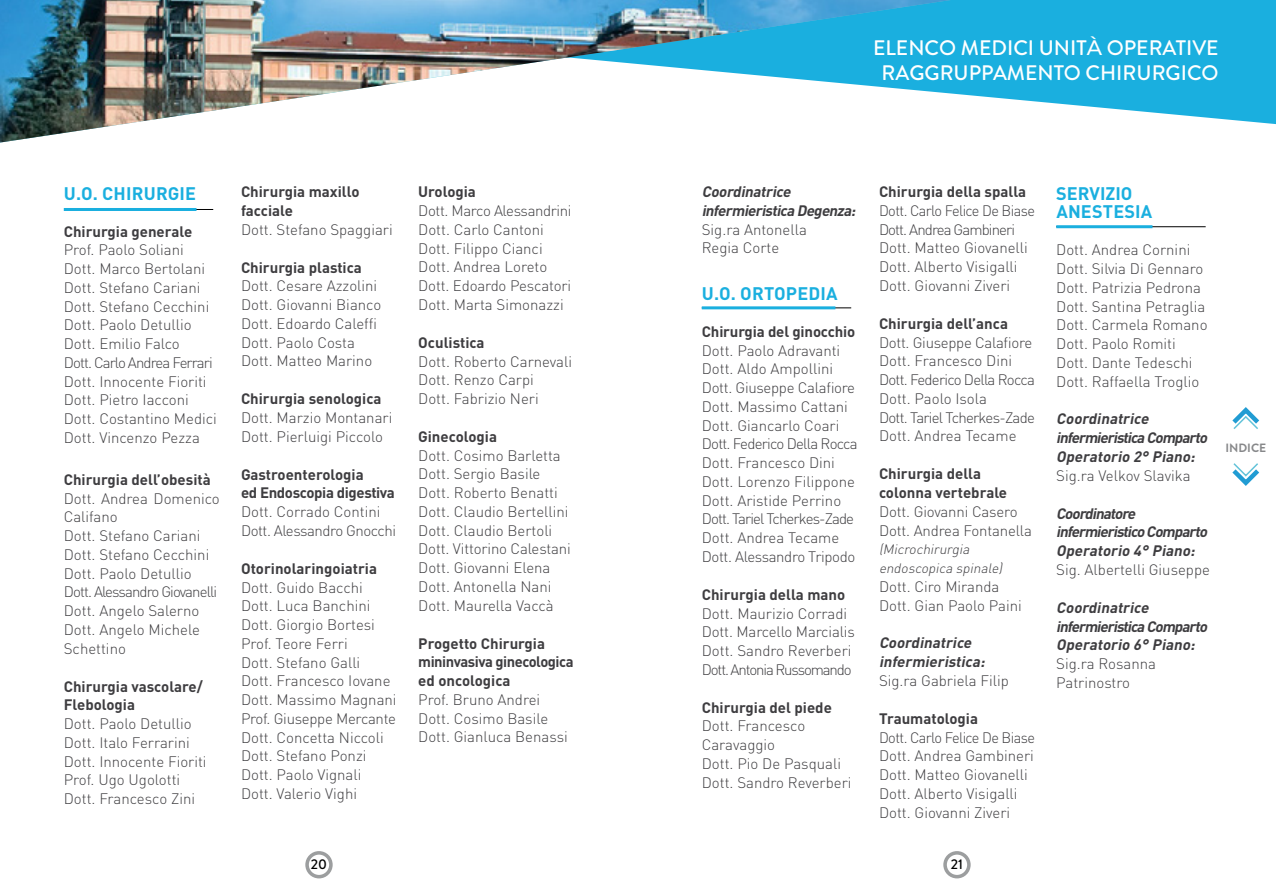
<style>
.page{position:relative;width:1276px;height:893px;background:#fff}
.page>*{position:absolute;margin:0;border:0;box-sizing:border-box;transform-origin:0 0}
.t1{font:500 21px/25.2px "Hv D Trial Brandon Grotesque";color:#fff;text-align:center}
.t2{font:700 18px/18.8px "DIN Pro";letter-spacing:.01em;color:#1aafdf}
.t3{font:300 15px/18.8px "DIN Pro";color:#3e3d40}
.t4{font:700 15px/18.8px "DIN Pro";color:#3e3d40}
.t5{font:italic 700 15px/18.8px "DIN Pro";color:#3e3d40}
.t6{font:300 15px/18.8px "DIN Pro";letter-spacing:-.02em;color:#3e3d40}
.t7{font:700 15px/18.8px "DIN Pro";letter-spacing:-.025em;color:#3e3d40}
.t8{font:300 15px/18.8px "DIN Pro";letter-spacing:-.03em;color:#3e3d40}
.t9{font:500 14.1px "Hv D Trial Brandon Grotesque";color:#000}
.t10{font:italic 300 13.5px/18.8px "DIN Pro";color:#3e3d40}
.t11{font:700 12px "Hv D Trial Brandon Grotesque";color:#87888a}
.s1{font-family:"Montserrat"}
</style>
<div class="page">
<svg style="left:1232px;top:463px;width:28px;height:23px"></svg>
<svg style="left:1232px;top:407px;width:28px;height:22px"></svg>
<div style="left:943px;top:851px;width:27px;height:27px;border:4px solid #9c9e9f;border-radius:50%"></div>
<div style="left:305px;top:851px;width:28px;height:27px;border:4px solid #9c9e9f;border-radius:50%"></div>
<svg style="left:951px;top:0;width:325px;height:124px;fill:#1aafdf"></svg>
<img style="left:0;top:0;width:951px;height:143px">
<hr style="left:67px;top:209px;width:146px;height:1px;background:#000">
<hr style="left:64px;top:208px;width:132px;height:3px;background:#1aafdf">
<hr style="left:1056px;top:226px;width:149px;height:1px;background:#000">
<hr style="left:1056px;top:225px;width:96px;height:3px;background:#1aafdf">
<hr style="left:702px;top:308px;width:149px;height:1px;background:#000">
<hr style="left:702px;top:306px;width:133px;height:3px;background:#1aafdf">
<h1 class="t1" style="left:873px;top:35px;width:347px">ELENCO MEDICI UNIT<span class="s1">À</span> OPERATIVE<br>RAGGRUPPAMENTO CHIRURGICO</h1>
<p class="t2" style="left:64px;top:183px;width:134px">U.O. CHIRURGIE</p>
<p class="t4" style="left:64px;top:221px;width:130px">Chirurgia generale</p>
<p class="t3" style="left:64px;top:240px;width:155px">Prof. Paolo Soliani<br>Dott. Marco Bertolani<br>Dott. Stefano Cariani<br>Dott. Stefano Cecchini<br>Dott. Paolo Detullio<br>Dott. Emilio Falco<br>Dott. Carlo Andrea Ferrari<br>Dott. Innocente Fioriti<br>Dott. Pietro Iacconi<br>Dott. Costantino Medici<br>Dott. Vincenzo Pezza</p>
<p class="t4" style="left:64px;top:470px;width:148px">Chirurgia dell’obesità</p>
<p class="t3" style="left:64px;top:488px;width:157px">Dott. Andrea Domenico<br>Califano<br>Dott. Stefano Cariani<br>Dott. Stefano Cecchini<br>Dott. Paolo Detullio<br>Dott. Alessandro Giovanelli<br>Dott. Angelo Salerno<br>Dott. Angelo Michele<br>Schettino</p>
<p class="t4" style="left:64px;top:676px;width:141px">Chirurgia vascolare/<br>Flebologia</p>
<p class="t3" style="left:64px;top:714px;width:144px">Dott. Paolo Detullio<br>Dott. Italo Ferrarini<br>Dott. Innocente Fioriti<br>Prof. Ugo Ugolotti<br>Dott. Francesco Zini</p>
<p class="t4" style="left:241px;top:182px;width:120px">Chirurgia maxillo facciale</p>
<p class="t3" style="left:241px;top:219px;width:153px">Dott. Stefano Spaggiari</p>
<p class="t4" style="left:241px;top:257px;width:122px">Chirurgia plastica</p>
<p class="t3" style="left:241px;top:276px;width:142px">Dott. Cesare Azzolini<br>Dott. Giovanni Bianco<br>Dott. Edoardo Caleffi<br>Dott. Paolo Costa<br>Dott. Matteo Marino</p>
<p class="t4" style="left:241px;top:389px;width:142px">Chirurgia senologica</p>
<p class="t3" style="left:241px;top:408px;width:153px">Dott. Marzio Montanari<br>Dott. Pierluigi Piccolo</p>
<p class="t7" style="left:241px;top:464px;width:155px">Gastroenterologia<br>ed Endoscopia digestiva</p>
<p class="t8" style="left:241px;top:502px;width:157px">Dott. Corrado Contini<br>Dott. Alessandro Gnocchi</p>
<p class="t4" style="left:241px;top:558px;width:138px">Otorinolaringoiatria</p>
<p class="t3" style="left:241px;top:577px;width:157px">Dott. Guido Bacchi<br>Dott. Luca Banchini<br>Dott. Giorgio Bortesi<br>Prof. Teore Ferri<br>Dott. Stefano Galli<br>Dott. Francesco Iovane<br>Dott. Massimo Magnani<br>Prof. Giuseppe Mercante<br>Dott. Concetta Niccoli<br>Dott. Stefano Ponzi<br>Dott. Paolo Vignali<br>Dott. Valerio Vighi</p>
<p class="t4" style="left:418px;top:182px;width:59px">Urologia</p>
<p class="t3" style="left:418px;top:201px;width:155px">Dott. Marco Alessandrini<br>Dott. Carlo Cantoni<br>Dott. Filippo Cianci<br>Dott. Andrea Loreto<br>Dott. Edoardo Pescatori<br>Dott. Marta Simonazzi</p>
<p class="t4" style="left:418px;top:332px;width:68px">Oculistica</p>
<p class="t3" style="left:418px;top:351px;width:155px">Dott. Roberto Carnevali<br>Dott. Renzo Carpi<br>Dott. Fabrizio Neri</p>
<p class="t4" style="left:418px;top:426px;width:80px">Ginecologia</p>
<p class="t3" style="left:418px;top:445px;width:154px">Dott. Cosimo Barletta<br>Dott. Sergio Basile<br>Dott. Roberto Benatti<br>Dott. Claudio Bertellini<br>Dott. Claudio Bertoli<br>Dott. Vittorino Calestani<br>Dott. Giovanni Elena<br>Dott. Antonella Nani<br>Dott. Maurella Vaccà</p>
<p class="t7" style="left:418px;top:633px;width:157px">Progetto Chirurgia mininvasiva ginecologica ed oncologica</p>
<p class="t3" style="left:418px;top:689px;width:151px">Prof. Bruno Andrei<br>Dott. Cosimo Basile<br>Dott. Gianluca Benassi</p>
<p class="t5" style="left:702px;top:182px;width:159px">Coordinatrice infermieristica Degenza:</p>
<p class="t3" style="left:702px;top:219px;width:107px">Sig.ra Antonella<br>Regia Corte</p>
<p class="t2" style="left:702px;top:283px;width:137px">U.O. ORTOPEDIA</p>
<p class="t4" style="left:702px;top:321px;width:155px">Chirurgia del ginocchio</p>
<p class="t3" style="left:702px;top:340px;width:157px">Dott. Paolo Adravanti<br>Dott. Aldo Ampollini<br>Dott. Giuseppe Calafiore<br>Dott. Massimo Cattani<br>Dott. Giancarlo Coari<br>Dott. Federico Della Rocca<br>Dott. Francesco Dini<br>Dott. Lorenzo Filippone<br>Dott. Aristide Perrino<br>Dott. Tariel Tcherkes-Zade<br>Dott. Andrea Tecame<br>Dott. Alessandro Tripodo</p>
<p class="t4" style="left:702px;top:584px;width:145px">Chirurgia della mano</p>
<p class="t3" style="left:702px;top:603px;width:155px">Dott. Maurizio Corradi<br>Dott. Marcello Marcialis<br>Dott. Sandro Reverberi<br>Dott. Antonia Russomando</p>
<p class="t4" style="left:702px;top:697px;width:132px">Chirurgia del piede</p>
<p class="t3" style="left:702px;top:716px;width:151px">Dott. Francesco<br>Caravaggio<br>Dott. Pio De Pasquali<br>Dott. Sandro Reverberi</p>
<p class="t4" style="left:879px;top:182px;width:149px">Chirurgia della spalla</p>
<p class="t3" style="left:879px;top:201px;width:157px">Dott. Carlo Felice De Biase<br>Dott. Andrea Gambineri<br>Dott. Matteo Giovanelli<br>Dott. Alberto Visigalli<br>Dott. Giovanni Ziveri</p>
<p class="t4" style="left:879px;top:313px;width:131px">Chirurgia dell’anca</p>
<p class="t6" style="left:879px;top:332px;width:157px">Dott. Giuseppe Calafiore<br>Dott. Francesco Dini<br>Dott. Federico Della Rocca<br>Dott. Paolo Isola<br>Dott. Tariel Tcherkes-Zade<br>Dott. Andrea Tecame</p>
<p class="t4" style="left:879px;top:464px;width:130px">Chirurgia della colonna vertebrale</p>
<p class="t3" style="left:879px;top:501px;width:154px">Dott. Giovanni Casero<br>Dott. Andrea Fontanella</p>
<p class="t10" style="left:879px;top:539px;width:128px">(Microchirurgia endoscopica spinale)</p>
<p class="t3" style="left:879px;top:576px;width:144px">Dott. Ciro Miranda<br>Dott. Gian Paolo Paini</p>
<p class="t5" style="left:879px;top:633px;width:111px">Coordinatrice infermieristica:</p>
<p class="t3" style="left:879px;top:670px;width:131px">Sig.ra Gabriela Filip</p>
<p class="t4" style="left:879px;top:708px;width:100px">Traumatologia</p>
<p class="t3" style="left:879px;top:727px;width:157px">Dott. Carlo Felice De Biase<br>Dott. Andrea Gambineri<br>Dott. Matteo Giovanelli<br>Dott. Alberto Visigalli<br>Dott. Giovanni Ziveri</p>
<p class="t9" style="left:311px;top:855px;width:18px">20</p>
<p class="t9" style="left:951px;top:855px;width:14px">21</p>
<p class="t2" style="left:1056px;top:183px;width:98px">SERVIZIO<br>ANESTESIA</p>
<p class="t3" style="left:1056px;top:240px;width:153px">Dott. Andrea Cornini<br>Dott. Silvia Di Gennaro<br>Dott. Patrizia Pedrona<br>Dott. Santina Petraglia<br>Dott. Carmela Romano<br>Dott. Paolo Romiti<br>Dott. Dante Tedeschi<br>Dott. Raffaella Troglio</p>
<p class="t5" style="left:1056px;top:409px;width:156px">Coordinatrice infermieristicaComparto<br>Operatorio 2° Piano:</p>
<p class="t3" style="left:1056px;top:465px;width:136px">Sig.ra Velkov Slavika</p>
<p class="t5" style="left:1056px;top:503px;width:156px">Coordinatore infermieristicoComparto<br>Operatorio 4° Piano:</p>
<p class="t3" style="left:1056px;top:559px;width:155px">Sig. Albertelli Giuseppe</p>
<p class="t5" style="left:1056px;top:597px;width:156px">Coordinatrice infermieristicaComparto<br>Operatorio 6° Piano:</p>
<p class="t3" style="left:1056px;top:654px;width:101px">Sig.ra Rosanna<br>Patrinostro</p>
<p class="t11" style="left:1225px;top:439px;width:42px">INDICE</p>
</div>
